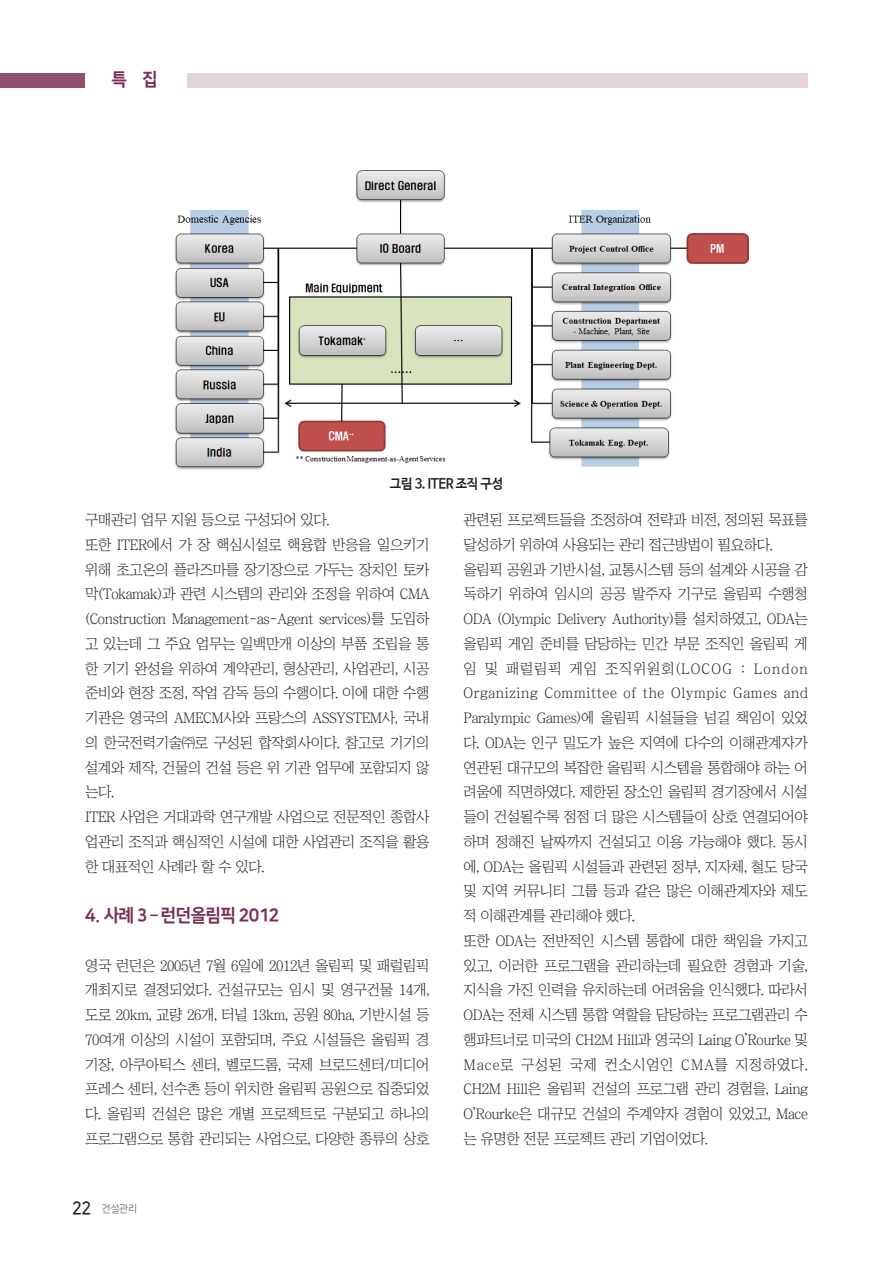
<style>
.page{position:relative;width:893px;height:1263px;background:#fff}
.page>*{position:absolute;margin:0;border:0;box-sizing:border-box;transform-origin:0 0}
._1{font:18px "Nanum Square EB";letter-spacing:-.04em;color:#792e58;scale:.95 1}
.본문-신{font:14.7px/24.8px "Chosunilbo NM";letter-spacing:-.025em;color:#231f20;text-align:justify}
.표제목{font:700 13.5px "Nanum Barun Gothic";letter-spacing:-.025em;color:#231f20;scale:.95 1}
.t1{font:10.5px "Nanum Square R";color:#6c6d70;scale:.95 1}
.s1{font-family:"Nanum Square B";font-size:18px;color:#231f20}
</style>
<div class="page">
<div style="left:187px;top:73px;width:621px;height:15px;background:#e2d4d8"></div>
<div style="left:0;top:73px;width:85px;height:15px;background:#8d526d"></div>
<img style="left:175px;top:170px;width:574px;height:300px">
<p class="_1" style="left:112px;top:69px;width:50px">특 집</p>
<p class="표제목" style="left:390px;top:476px;width:121px">그림 3. ITER 조직 구성</p>
<p class="본문-신" style="left:85px;top:507px;width:246px">구매관리 업무 지원 등으로 구성되어 있다.</p>
<p class="본문-신" style="left:85px;top:532px;width:346px">또한 ITER에서 가 장 핵심시설로 핵융합 반응을 일으키기 위해 초고온의 플라즈마를 장기장으로 가두는 장치인 토카 막(Tokamak)과 관련 시스템의 관리와 조정을 위하여 CMA (Construction Management-as-Agent services)를 도입하 고 있는데 그 주요 업무는 일백만개 이상의 부품 조립을 통 한 기기 완성을 위하여 계약관리, 형상관리, 사업관리, 시공 준비와 현장 조정, 작업 감독 등의 수행이다. 이에 대한 수행 기관은 영국의 AMECM사와 프랑스의 ASSYSTEM사, 국내 의 한국전력기술㈜로 구성된 합작회사이다. 참고로 기기의 설계와 제작, 건물의 건설 등은 위 기관 업무에 포함되지 않 는다.</p>
<p class="본문-신" style="left:85px;top:804px;width:346px">ITER 사업은 거대과학 연구개발 사업으로 전문적인 종합사 업관리 조직과 핵심적인 시설에 대한 사업관리 조직을 활용 한 대표적인 사례라 할 수 있다.</p>
<p class="_1" style="left:85px;top:905px;width:206px">4. 사례 3 – 런던올림픽 2012</p>
<p class="본문-신" style="left:85px;top:953px;width:346px">영국 런던은 2005년 7월 6일에 2012년 올림픽 및 패럴림픽 개최지로 결정되었다. 건설규모는 임시 및 영구건물 14개, 도로 20km, 교량 26개, 터널 13km, 공원 80ha, 기반시설 등 70여개 이상의 시설이 포함되며, 주요 시설들은 올림픽 경 기장, 아쿠아틱스 센터, 벨로드롬, 국제 브로드센터/미디어 프레스 센터, 선수촌 등이 위치한 올림픽 공원으로 집중되었 다. 올림픽 건설은 많은 개별 프로젝트로 구분되고 하나의 프로그램으로 통합 관리되는 사업으로, 다양한 종류의 상호</p>
<p class="t1" style="left:72px;top:1204px;width:70px"><span class="s1">22</span> 건설관리</p>
<p class="본문-신" style="left:463px;top:507px;width:346px">관련된 프로젝트들을 조정하여 전략과 비전, 정의된 목표를 달성하기 위하여 사용되는 관리 접근방법이 필요하다.</p>
<p class="본문-신" style="left:463px;top:557px;width:346px">올림픽 공원과 기반시설, 교통시스템 등의 설계와 시공을 감 독하기 위하여 임시의 공공 발주자 기구로 올림픽 수행청 ODA (Olympic Delivery Authority)를 설치하였고, ODA는 올림픽 게임 준비를 담당하는 민간 부문 조직인 올림픽 게 임 및 패럴림픽 게임 조직위원회(LOCOG : London Organizing Committee of the Olympic Games and Paralympic Games)에 올림픽 시설들을 넘길 책임이 있었 다. ODA는 인구 밀도가 높은 지역에 다수의 이해관계자가 연관된 대규모의 복잡한 올림픽 시스템을 통합해야 하는 어 려움에 직면하였다. 제한된 장소인 올림픽 경기장에서 시설 들이 건설될수록 점점 더 많은 시스템들이 상호 연결되어야 하며 정해진 날짜까지 건설되고 이용 가능해야 했다. 동시 에, ODA는 올림픽 시설들과 관련된 정부, 지자체, 철도 당국 및 지역 커뮤니티 그룹 등과 같은 많은 이해관계자와 제도 적 이해관계를 관리해야 했다.</p>
<p class="본문-신" style="left:463px;top:928px;width:346px">또한 ODA는 전반적인 시스템 통합에 대한 책임을 가지고 있고, 이러한 프로그램을 관리하는데 필요한 경험과 기술, 지식을 가진 인력을 유치하는데 어려움을 인식했다. 따라서 ODA는 전체 시스템 통합 역할을 담당하는 프로그램관리 수 행파트너로 미국의 CH2M Hill과 영국의 Laing O’Rourke 및 Mace로 구성된 국제 컨소시엄인 CMA를 지정하였다.<br>CH2M Hill은 올림픽 건설의 프로그램 관리 경험을, Laing O’Rourke은 대규모 건설의 주계약자 경험이 있었고, Mace 는 유명한 전문 프로젝트 관리 기업이었다.</p>
</div>
